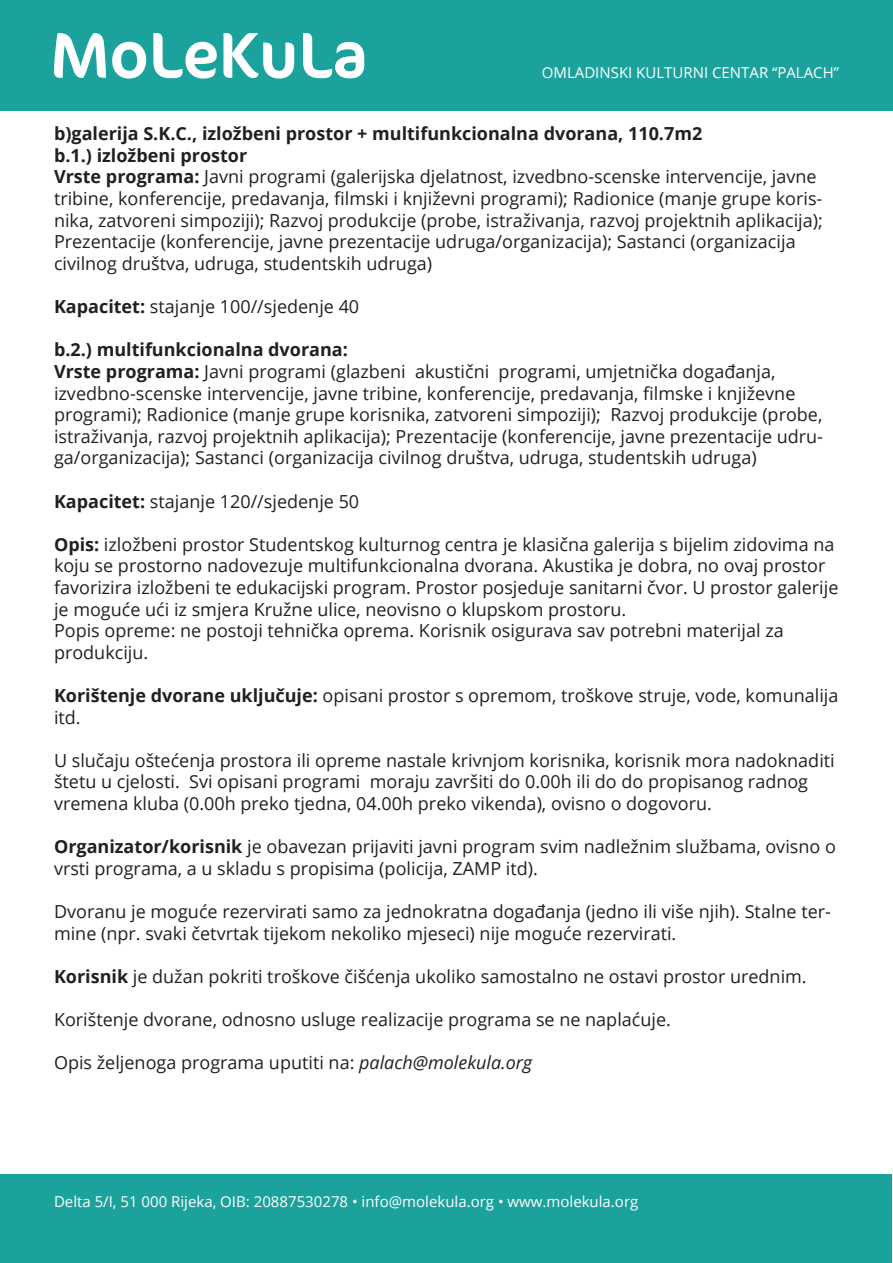
<style>
.page{position:relative;width:893px;height:1263px;background:#fff}
.page>*{position:absolute;margin:0;border:0;box-sizing:border-box;transform-origin:0 0}
.t1{font:18px/21.6px "Open Sans";color:#231f20}
.t2{font:700 18px "Open Sans";color:#231f20}
.t3{font:15px "Open Sans";color:#fff}
.s1{font-weight:700}
.s2{font-style:italic}
</style>
<div class="page">
<div style="left:0;top:0;width:893px;height:111px;background:#1ca29c"></div>
<div style="left:0;top:1175px;width:891px;height:88px;background:#1ca29c"></div>
<svg style="left:54px;top:33px;width:310px;height:46px"></svg>
<p class="t3" style="left:542px;top:63px;width:299px">OMLADINSKI KULTURNI CENTAR “PALACH”</p>
<p class="t2" style="left:54px;top:121px;width:650px">b)galerija S.K.C., izložbeni prostor + multifunkcionalna dvorana, 110.7m2</p>
<p class="t2" style="left:54px;top:143px;width:195px">b.1.) izložbeni prostor</p>
<p class="t1" style="left:54px;top:166px;width:770px"><span class="s1">Vrste programa:</span> Javni programi (galerijska djelatnost, izvedbno-scenske intervencije, javne tribine, konferencije, predavanja, filmski i književni programi); Radionice (manje grupe koris&shy;nika, zatvoreni simpoziji); Razvoj produkcije (probe, istraživanja, razvoj projektnih aplikacija); Prezentacije (konferencije, javne prezentacije udruga/organizacija); Sastanci (organizacija civilnog društva, udruga, studentskih udruga)</p>
<p class="t1" style="left:54px;top:295px;width:307px"><span class="s1">Kapacitet:</span> stajanje 100//sjedenje 40</p>
<p class="t2" style="left:54px;top:337px;width:295px">b.2.) multifunkcionalna dvorana:</p>
<p class="t1" style="left:54px;top:360px;width:771px"><span class="s1">Vrste programa:</span> Javni programi (glazbeni akustični programi, umjetnička događanja, izvedbno-scenske intervencije, javne tribine, konferencije, predavanja, filmske i književne programi); Radionice (manje grupe korisnika, zatvoreni simpoziji); Razvoj produkcije (probe, istraživanja, razvoj projektnih aplikacija); Prezentacije (konferencije, javne prezentacije udru&shy;ga/organizacija); Sastanci (organizacija civilnog društva, udruga, studentskih udruga)</p>
<p class="t1" style="left:54px;top:490px;width:307px"><span class="s1">Kapacitet:</span> stajanje 120//sjedenje 50</p>
<p class="t1" style="left:54px;top:533px;width:786px"><span class="s1">Opis:</span> izložbeni prostor Studentskog kulturnog centra je klasična galerija s bijelim zidovima na koju se prostorno nadovezuje multifunkcionalna dvorana. Akustika je dobra, no ovaj prostor favorizira izložbeni te edukacijski program. Prostor posjeduje sanitarni čvor. U prostor galerije je moguće ući iz smjera Kružne ulice, neovisno o klupskom prostoru.</p>
<p class="t1" style="left:54px;top:619px;width:731px">Popis opreme: ne postoji tehnička oprema. Korisnik osigurava sav potrebni materijal za produkciju.</p>
<p class="t1" style="left:54px;top:684px;width:786px"><span class="s1">Korištenje dvorane uključuje:</span> opisani prostor s opremom, troškove struje, vode, komunalija itd.</p>
<p class="t1" style="left:54px;top:749px;width:782px">U slučaju oštećenja prostora ili opreme nastale krivnjom korisnika, korisnik mora nadoknaditi štetu u cjelosti. Svi opisani programi moraju završiti do 0.00h ili do do propisanog radnog vremena kluba (0.00h preko tjedna, 04.00h preko vikenda), ovisno o dogovoru.</p>
<p class="t1" style="left:54px;top:835px;width:783px"><span class="s1">Organizator/korisnik</span> je obavezan prijaviti javni program svim nadležnim službama, ovisno o vrsti programa, a u skladu s propisima (policija, ZAMP itd).</p>
<p class="t1" style="left:54px;top:900px;width:778px">Dvoranu je moguće rezervirati samo za jednokratna događanja (jedno ili više njih). Stalne ter&shy;mine (npr. svaki četvrtak tijekom nekoliko mjeseci) nije moguće rezervirati.</p>
<p class="t1" style="left:54px;top:965px;width:754px"><span class="s1">Korisnik</span> je dužan pokriti troškove čišćenja ukoliko samostalno ne ostavi prostor urednim.</p>
<p class="t1" style="left:54px;top:1008px;width:618px">Korištenje dvorane, odnosno usluge realizacije programa se ne naplaćuje.</p>
<p class="t1" style="left:54px;top:1051px;width:480px">Opis željenoga programa uputiti na: <span class="s2">palach@molekula.org</span></p>
<p class="t3" style="left:54px;top:1191px;width:586px">Delta 5/I, 51 000 Rijeka, OIB: 20887530278 • info@molekula.org • www.molekula.org</p>
</div>
